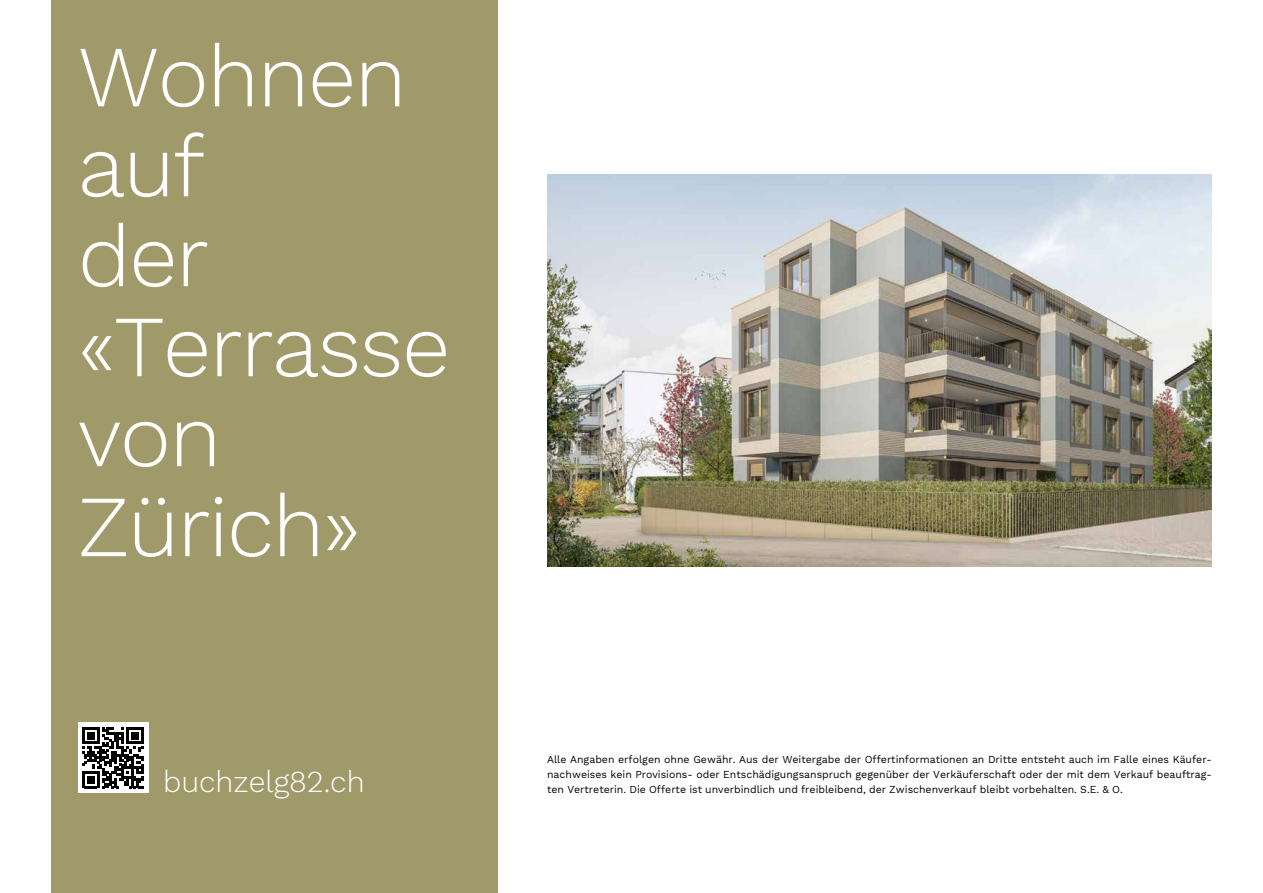
<style>
.page{position:relative;width:1263px;height:893px;background:#fff}
.page>*{position:absolute;margin:0;border:0;box-sizing:border-box;transform-origin:0 0}
.t1{font:300 87px/90px "Work Sans";letter-spacing:-.02em;color:#fff}
.t2{font:300 30px "Work Sans";color:#fff}
.t3{font:10.5px/15px "Work Sans";color:#000;text-align:justify}
</style>
<div class="page">
<div style="left:51px;top:0;width:446px;height:893px;background:#a09a6b"></div>
<img style="left:547px;top:174px;width:664px;height:392px">
<div style="left:78px;top:722px;width:70px;height:71px;background:#fff"></div>
<svg style="left:82px;top:727px;width:61px;height:61px"></svg>
<h1 class="t1" style="left:78px;top:35px;width:374px">Wohnen auf<br>der «Terrasse von<br>Zürich»</h1>
<h2 class="t2" style="left:163px;top:764px;width:203px">buchzelg82.ch</h2>
<p class="t3" style="left:547px;top:752px;width:666px">Alle Angaben erfolgen ohne Gewähr. Aus der Weitergabe der Offertinformationen an Dritte entsteht auch im Falle eines Käufer&shy;nachweises kein Provisions- oder Entschädigungsanspruch gegenüber der Verkäuferschaft oder der mit dem Verkauf beauftrag&shy;ten Vertreterin. Die Offerte ist unverbindlich und freibleibend, der Zwischenverkauf bleibt vorbehalten. S.E. &amp; O.</p>
</div>
